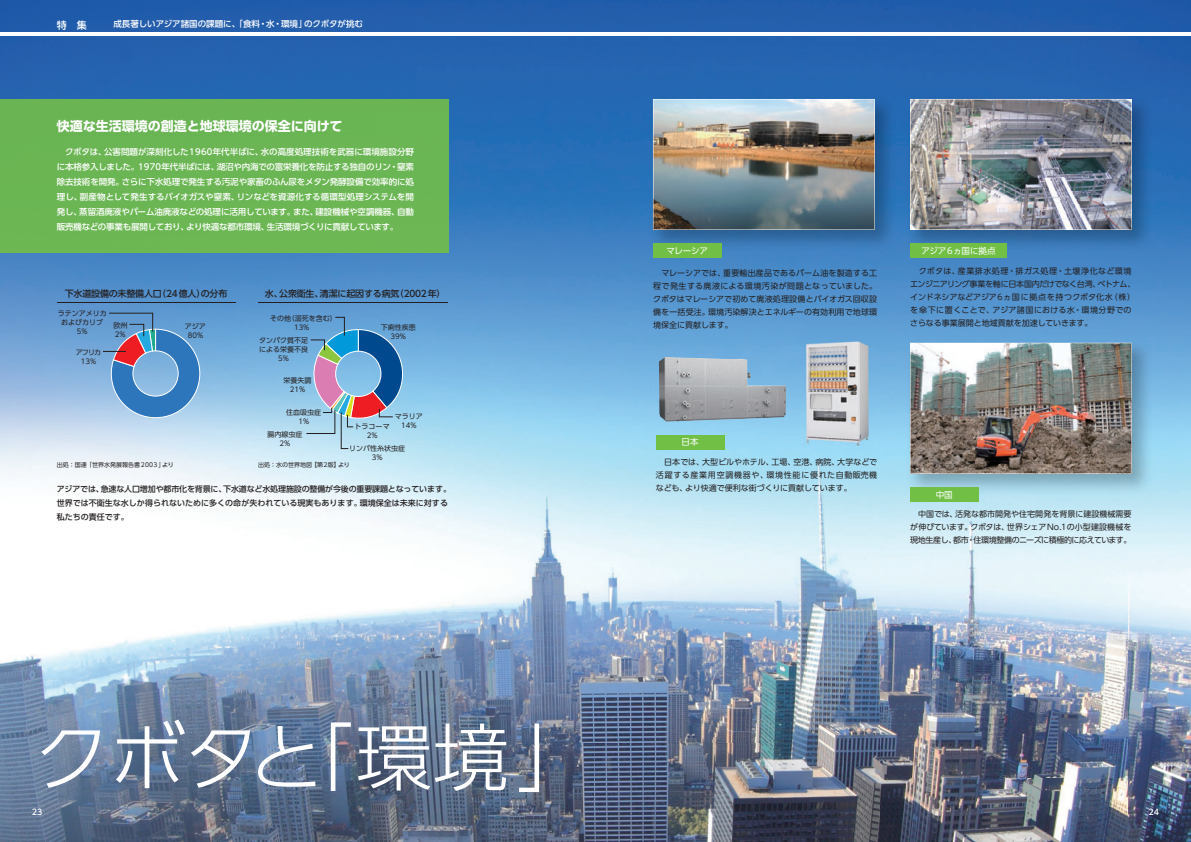
<style>
.page{position:relative;width:1191px;height:842px;background:#fff}
.page>*{position:absolute;margin:0;border:0;box-sizing:border-box;transform-origin:0 0}
.t1{font:73.2px "UD Shin Go Pro Light 90 pv RKSJ H";letter-spacing:-.03em;color:#fff;scale:1.05 1}
.t2{font:13px "UD Shin Go Pro Bold 90 pv RKSJ H";color:#fff}
.t3{font:10px "UD Shin Go Pro Medium 90 pv RKSJ H";color:#fff}
.t4{font:9px "UD Shin Go Pro Medium 90 pv RKSJ H";letter-spacing:-.02em;color:#231f20}
.t5{font:8.5px/15px "UD Shin Go Pro Medium 90 pv RKSJ H";letter-spacing:-.02em;color:#fff;text-align:justify}
.t6{font:8.5px "UD Shin Go Pro Medium 90 pv RKSJ H";color:#fff}
.t7{font:8.5px "UD Shin Go Pro Regular 90 pv RKSJ H";color:#fff}
.t8{font:8px/13px "UD Shin Go Pro Regular 90 pv RKSJ H";color:#231f20;text-align:justify}
.t9{font:8px/14px "UD Shin Go Pro Medium 90 pv RKSJ H";color:#231f20}
.t10{font:8px "UD Shin Go Pro Medium 90 pv RKSJ H";color:#fff}
.t11{font:7px/9px "UD Shin Go Pro Regular 90 pv RKSJ H";color:#231f20;text-align:center}
.t12{font:6px "UD Shin Go Pro Regular 90 pv RKSJ H";color:#231f20}
</style>
<div class="page">
<div style="left:0;top:0;width:417px;height:99px;background:#2461ae"></div>
<img style="left:417px;top:0;width:248px;height:242px">
<div style="left:665px;top:0;width:526px;height:98px;background:#2461ae"></div>
<img style="left:879px;top:98px;width:35px;height:744px">
<img style="left:1127px;top:98px;width:64px;height:744px">
<img style="left:0;top:252px;width:27px;height:590px">
<img style="left:27px;top:242px;width:745px;height:600px">
<img style="left:772px;top:251px;width:107px;height:98px">
<img style="left:914px;top:251px;width:213px;height:88px">
<img style="left:772px;top:349px;width:35px;height:493px">
<img style="left:843px;top:349px;width:36px;height:493px">
<img style="left:807px;top:448px;width:36px;height:394px">
<img style="left:914px;top:495px;width:213px;height:347px">
<img style="left:800px;top:337px;width:73px;height:111px">
<img style="left:906px;top:339px;width:246px;height:156px">
<img style="left:910px;top:343px;width:221px;height:131px">
<img style="left:906px;top:95px;width:246px;height:156px">
<img style="left:910px;top:99px;width:221px;height:131px">
<div style="left:910px;top:488px;width:68px;height:14px;background:#71bf44"></div>
<div style="left:910px;top:244px;width:96px;height:14px;background:#71bf44"></div>
<div style="left:656px;top:435px;width:68px;height:14px;background:#71bf44"></div>
<img style="left:649px;top:95px;width:246px;height:156px">
<img style="left:653px;top:99px;width:221px;height:131px">
<div style="left:653px;top:244px;width:68px;height:14px;background:#71bf44"></div>
<div style="left:0;top:99px;width:448px;height:153px;background:#6bb654"></div>
<img style="left:659px;top:357px;width:127px;height:65px">
<svg style="left:103px;top:313px;width:97px;height:105px"></svg>
<svg style="left:306px;top:317px;width:97px;height:132px"></svg>
<hr style="left:57px;top:302px;width:178px;height:1px;background:#231f20">
<hr style="left:258px;top:302px;width:190px;height:1px;background:#231f20">
<hr style="left:0;top:33px;width:1191px;height:3px;background:#fff">
<p class="t3" style="left:57px;top:21px;width:31px">特　集</p>
<p class="t6" style="left:113px;top:21px;width:251px">成長著しいアジア諸国の課題に、「食料・水・環境」のクボタが挑む</p>
<h2 class="t2" style="left:57px;top:121px;width:287px">快適な生活環境の創造と地球環境の保全に向けて</h2>
<p class="t5" style="left:57px;top:145px;width:359px">　クボタは、公害問題が深刻化した1960年代半ばに、水の高度処理技術を武器に環境施設分野に本格参入しました。1970年代半ばには、湖沼や内海での富栄養化を防止する独自のリン・窒素除去技術を開発。さらに下水処理で発生する汚泥や家畜のふん尿をメタン発酵設備で効率的に処理し、副産物として発生するバイオガスや窒素、リンなどを資源化する循環型処理システムを開発し、蒸留酒廃液やパーム油廃液などの処理に活用しています。また、建設機械や空調機器、自動販売機などの事業も展開しており、より快適な都市環境、生活環境づくりに貢献しています。</p>
<p class="t4" style="left:65px;top:290px;width:164px">下水道設備の未整備人口（24億人）の分布</p>
<p class="t4" style="left:265px;top:290px;width:182px">水、公衆衛生、清潔に起因する病気（2002年）</p>
<p class="t11" style="left:58px;top:310px;width:50px">ラテンアメリカおよびカリブ<br>5%</p>
<p class="t11" style="left:113px;top:321px;width:15px;text-align:left">欧州<br>2%</p>
<p class="t11" style="left:76px;top:348px;width:27px">アフリカ<br>13%</p>
<p class="t11" style="left:259px;top:337px;width:50px">タンパク質不足による栄養不良<br>5%</p>
<p class="t11" style="left:283px;top:377px;width:29px">栄養失調<br>21%</p>
<p class="t11" style="left:270px;top:315px;width:68px">その他（溺死を含む）<br>13%</p>
<p class="t11" style="left:185px;top:323px;width:22px">アジア<br>80%</p>
<p class="t11" style="left:286px;top:409px;width:36px">住血吸虫症<br>1%</p>
<p class="t11" style="left:267px;top:430px;width:36px">腸内線虫症<br>2%</p>
<p class="t11" style="left:381px;top:324px;width:36px">下痢性疾患<br>39%</p>
<p class="t11" style="left:395px;top:413px;width:29px">マラリア<br>14%</p>
<p class="t11" style="left:355px;top:423px;width:36px">トラコーマ<br>2%</p>
<p class="t11" style="left:349px;top:445px;width:57px">リンパ性糸状虫症<br>3%</p>
<p class="t12" style="left:57px;top:463px;width:119px">出処：国連「世界水発展報告書2003」より</p>
<p class="t12" style="left:258px;top:463px;width:93px">出処：水の世界地図【第2版】より</p>
<p class="t9" style="left:57px;top:483px;width:396px">アジアでは、急速な人口増加や都市化を背景に、下水道など水処理施設の整備が今後の重要課題となっています。世界では不衛生な水しか得られないために多くの命が失われている現実もあります。環境保全は未来に対する私たちの責任です。</p>
<h1 class="t1" style="left:34px;top:730px;width:535px">クボタと「環境」</h1>
<p class="t10" style="left:32px;top:809px;width:12px">23</p>
<p class="t7" style="left:666px;top:248px;width:43px">マレーシア</p>
<p class="t8" style="left:653px;top:268px;width:225px">　マレーシアでは、重要輸出産品であるパーム油を製造する工程で発生する廃液による環境汚染が問題となっていました。クボタはマレーシアで初めて廃液処理設備とバイオガス回収設備を一括受注。環境汚染解決とエネルギーの有効利用で地球環境保全に貢献します。</p>
<p class="t7" style="left:921px;top:248px;width:76px">アジア6ヵ国に拠点</p>
<p class="t8" style="left:910px;top:265px;width:227px;text-align:left">　クボタは、産業排水処理・排ガス処理・土壌浄化など環境エンジニアリング事業を軸に日本国内だけでなく台湾、ベトナム、インドネシアなどアジア6ヵ国に拠点を持つクボタ化水（株）を傘下に置くことで、アジア諸国における水・環境分野でのさらなる事業展開と地域貢献を加速していきます。</p>
<p class="t7" style="left:681px;top:439px;width:18px">日本</p>
<p class="t8" style="left:656px;top:456px;width:223px">　日本では、大型ビルやホテル、工場、空港、病院、大学などで活躍する産業用空調機器や、環境性能に優れた自動販売機なども、より快適で便利な街づくりに貢献しています。</p>
<p class="t7" style="left:935px;top:491px;width:18px">中国</p>
<p class="t8" style="left:910px;top:509px;width:223px">　中国では、活発な都市開発や住宅開発を背景に建設機械需要が伸びています。クボタは、世界シェアNo.1の小型建設機械を現地生産し、都市・住環境整備のニーズに積極的に応えています。</p>
<p class="t10" style="left:1148px;top:809px;width:12px">24</p>
</div>
